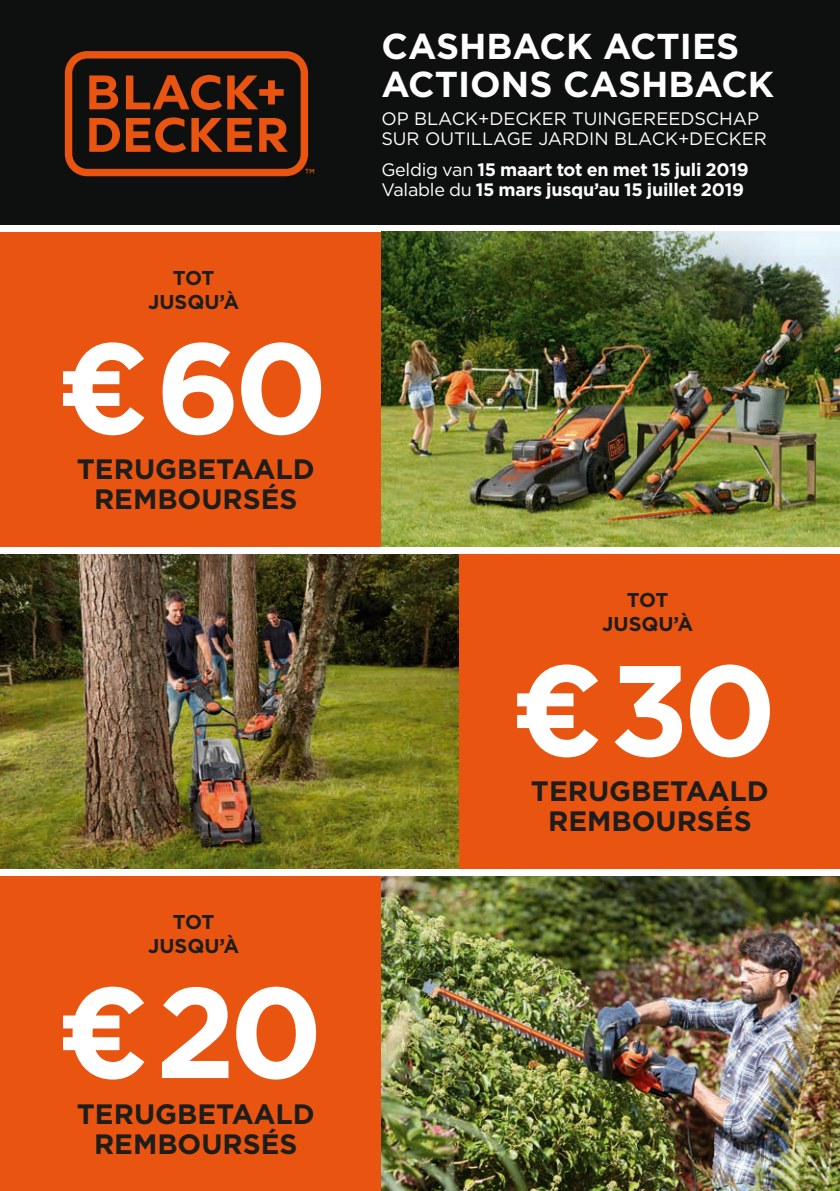
<style>
.page{position:relative;width:840px;height:1191px;background:#fff}
.page>*{position:absolute;margin:0;border:0;box-sizing:border-box;transform-origin:0 0}
.t1{font:700 128.4px "Gotham";color:#fff}
.t2{font:700 36px/38px "Gotham";color:#fff}
.t3{font:700 28px/30px "Gotham";color:#1d1d1b;text-align:center}
.t4{font:700 20px/24px "Gotham";color:#1d1d1b;text-align:center}
.t5{font:700 18px/20px "Gotham";letter-spacing:-.015em;color:#fff}
.t6{font:18px/20px "Gotham";color:#fff}
.s1{font-weight:400}
</style>
<div class="page">
<div style="left:0;top:0;width:839px;height:225px;background:#0e100f"></div>
<svg style="left:65px;top:51px;width:249px;height:125px"></svg>
<div style="left:0;top:232px;width:381px;height:315px;background:#ea5411"></div>
<div style="left:458px;top:554px;width:381px;height:315px;background:#ea5411"></div>
<div style="left:0;top:876px;width:381px;height:315px;background:#ea5411"></div>
<img style="left:381px;top:232px;width:458px;height:315px">
<img style="left:0;top:554px;width:458px;height:315px">
<img style="left:381px;top:876px;width:458px;height:315px">
<p class="t4" style="left:148px;top:265px;width:92px">TOT<br>JUSQU’À</p>
<h1 class="t1" style="left:57px;top:303px;width:272px">€60</h1>
<h3 class="t3" style="left:77px;top:454px;width:239px">TERUGBETAALD<br>REMBOURSÉS</h3>
<p class="t4" style="left:148px;top:909px;width:92px">TOT<br>JUSQU’À</p>
<h1 class="t1" style="left:57px;top:947px;width:267px">€20</h1>
<h3 class="t3" style="left:77px;top:1098px;width:239px">TERUGBETAALD<br>REMBOURSÉS</h3>
<h2 class="t2" style="left:381px;top:27px;width:394px">CASHBACK ACTIES<br>ACTIONS CASHBACK</h2>
<p class="t6" style="left:381px;top:108px;width:386px">OP BLACK+DECKER TUINGEREEDSCHAP<br>SUR OUTILLAGE JARDIN BLACK+DECKER</p>
<p class="t5" style="left:381px;top:160px;width:368px"><span class="s1">Geldig van</span> 15 maart tot en met 15 juli 2019<br><span class="s1">Valable du</span> 15 mars jusqu’au 15 juillet 2019</p>
<p class="t4" style="left:602px;top:587px;width:92px">TOT<br>JUSQU’À</p>
<h1 class="t1" style="left:510px;top:625px;width:267px">€30</h1>
<h3 class="t3" style="left:530px;top:776px;width:239px">TERUGBETAALD<br>REMBOURSÉS</h3>
</div>
